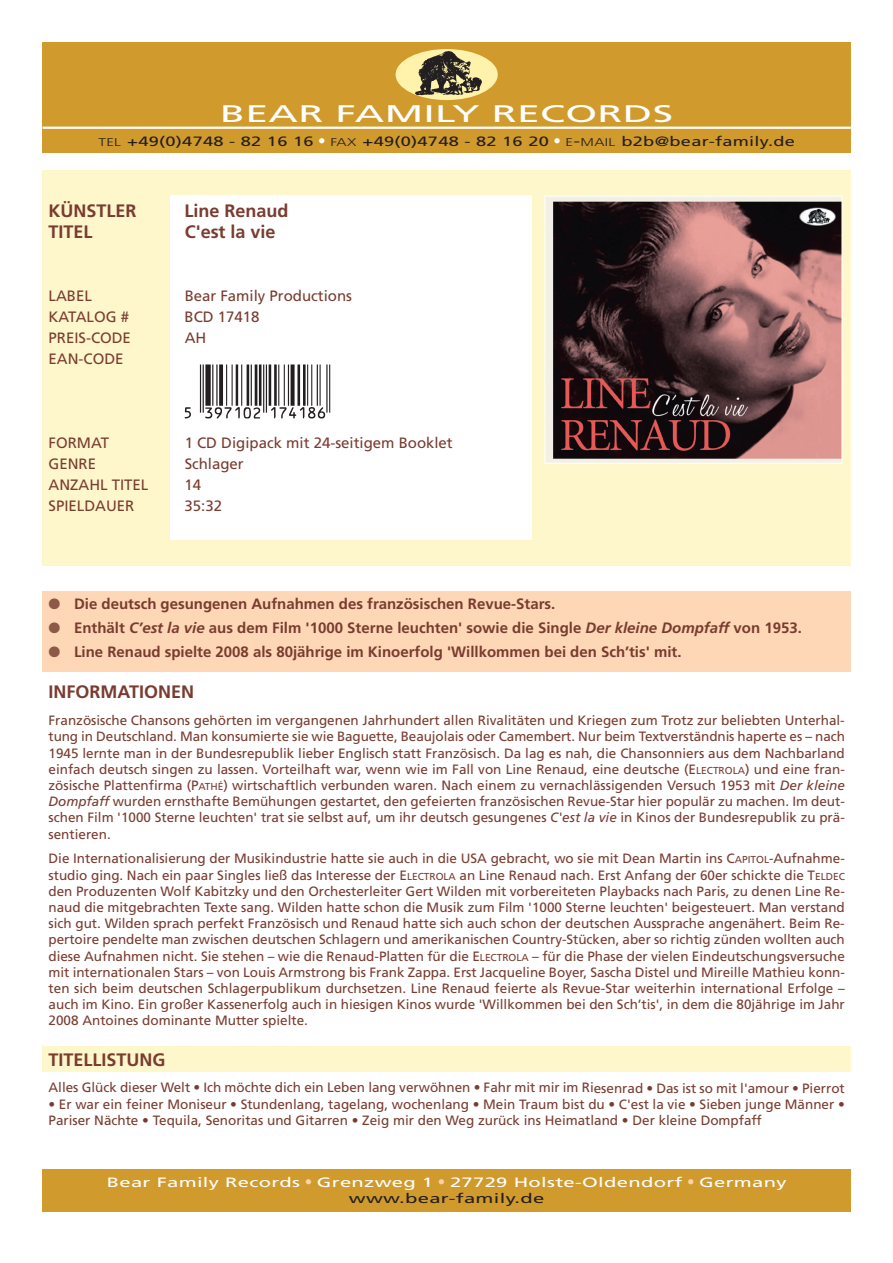
<style>
.page{position:relative;width:893px;height:1263px;background:#fff}
.page>*{position:absolute;margin:0;border:0;box-sizing:border-box;transform-origin:0 0}
.t1{font:108px "UPC Half Narrow";color:#231f20}
.t2{font:24px "Frutiger";letter-spacing:.01em;color:#fff;scale:1.7 1}
.t3{font:700 18px "Frutiger";color:#793c30}
.t4{font:700 15px "Frutiger";color:#793c30}
.t5{font:15px "Frutiger";color:#793c30}
.t6{font:13.5px/16.2px "Frutiger";color:#793c30;text-align:justify}
.t7{font:13.5px/16.5px "Frutiger";letter-spacing:.015em;color:#fff;text-align:center;scale:1.5 1}
.t8{font:13.5px "Frutiger";letter-spacing:.015em;color:#231f20;scale:1.35 1}
.s1{font-weight:300;font-size:11.25px}
.s2{font-weight:300;font-size:15px;color:#fff}
.s3{font-weight:300;font-size:15px}
.s4{color:#8d5a47}
.s5{font-style:italic}
.s6{font-size:10.2px}
.s7{font-weight:300;font-size:15px;color:#fdd1ad}
.s8{color:#231f20}
</style>
<div class="page">
<div style="left:43px;top:591px;width:807px;height:81px;background:#fed7b6"></div>
<div style="left:43px;top:1046px;width:807px;height:26px;background:#fff7cc"></div>
<div style="left:43px;top:43px;width:807px;height:110px;background:#d09b2c"></div>
<div style="left:43px;top:1169px;width:807px;height:43px;background:#d09b2c"></div>
<hr style="left:43px;top:127px;width:807px;height:2px;background:#fff">
<div style="left:395px;top:49px;width:102px;height:51px;background:#fff3ac;border-radius:50%"></div>
<img style="left:413px;top:49px;width:69px;height:49px">
<div style="left:43px;top:170px;width:807px;height:396px;background:#fff7cc"></div>
<div style="left:170px;top:196px;width:361px;height:344px;background:#fff"></div>
<img style="left:546px;top:198px;width:294px;height:264px">
<div style="left:544px;top:196px;width:298px;height:268px;border:1px solid #fff"></div>
<h2 class="t2" style="left:220px;top:104px;width:268px">BEAR FAMILY RECORDS</h2>
<p class="t8" style="left:98px;top:136px;width:517px"><span class="s1">TEL</span> +49(0)4748 - 82 16 16 <span class="s2">•</span> <span class="s1">FAX</span> +49(0)4748 - 82 16 20 <span class="s2">•</span> <span class="s1">E</span><span class="s3">-</span><span class="s1">MAIL</span> b2b@bear-family.de</p>
<h3 class="t3" style="left:49px;top:204px;width:89px">KÜNSTLER</h3>
<h3 class="t3" style="left:185px;top:204px;width:105px">Line Renaud</h3>
<h3 class="t3" style="left:49px;top:225px;width:45px">TITEL</h3>
<h3 class="t3" style="left:185px;top:225px;width:92px">C'est la vie</h3>
<p class="t5" style="left:49px;top:290px;width:45px">LABEL</p>
<p class="t5" style="left:185px;top:290px;width:169px">Bear Family Productions</p>
<p class="t5" style="left:49px;top:311px;width:82px">KATALOG #</p>
<p class="t5" style="left:185px;top:311px;width:76px">BCD 17418</p>
<p class="t5" style="left:49px;top:332px;width:84px">PREIS-CODE</p>
<p class="t5" style="left:185px;top:332px;width:23px">AH</p>
<p class="t5" style="left:49px;top:353px;width:76px">EAN-CODE</p>
<h1 class="t1" style="left:185px;top:318px;width:157px">ÇxDTRBAMy174186z</h1>
<p class="t5" style="left:49px;top:437px;width:62px">FORMAT</p>
<p class="t5" style="left:185px;top:437px;width:270px">1 CD Digipack mit 24-seitigem Booklet</p>
<p class="t5" style="left:49px;top:458px;width:49px">GENRE</p>
<p class="t5" style="left:185px;top:458px;width:61px">Schlager</p>
<p class="t5" style="left:49px;top:479px;width:101px">ANZAHL TITEL</p>
<p class="t5" style="left:185px;top:479px;width:18px">14</p>
<p class="t5" style="left:49px;top:500px;width:87px">SPIELDAUER</p>
<p class="t5" style="left:185px;top:500px;width:39px">35:32</p>
<p class="t4" style="left:49px;top:598px;width:508px"><span class="s4">●</span> Die deutsch gesungenen Aufnahmen des französischen Revue-Stars.</p>
<p class="t4" style="left:49px;top:622px;width:754px"><span class="s4">●</span> Enthält <span class="s5">C’est la vie</span> aus dem Film '1000 Sterne leuchten' sowie die Single <span class="s5">Der kleine Dompfaff</span> von 1953.</p>
<p class="t4" style="left:49px;top:646px;width:634px"><span class="s4">●</span> Line Renaud spielte 2008 als 80jährige im Kinoerfolg 'Willkommen bei den Sch’tis' mit.</p>
<h3 class="t3" style="left:49px;top:685px;width:147px">INFORMATIONEN</h3>
<p class="t6" style="left:49px;top:713px;width:797px">Französische Chansons gehörten im vergangenen Jahrhundert allen Rivalitäten und Kriegen zum Trotz zur beliebten Unterhal&shy;tung in Deutschland. Man konsumierte sie wie Baguette, Beaujolais oder Camembert. Nur beim Textverständnis haperte es – nach 1945 lernte man in der Bundesrepublik lieber Englisch statt Französisch. Da lag es nah, die Chansonniers aus dem Nachbarland einfach deutsch singen zu lassen. Vorteilhaft war, wenn wie im Fall von Line Renaud, eine deutsche (E<span class="s6">LECTROLA</span>) und eine fran&shy;zösische Plattenfirma (P<span class="s6">ATHÉ</span>) wirtschaftlich verbunden waren. Nach einem zu vernachlässigenden Versuch 1953 mit <span class="s5">Der kleine Dompfaff</span> wurden ernsthafte Bemühungen gestartet, den gefeierten französischen Revue-Star hier populär zu machen. Im deut&shy;schen Film '1000 Sterne leuchten' trat sie selbst auf, um ihr deutsch gesungenes <span class="s5">C'est la vie</span> in Kinos der Bundesrepublik zu prä&shy;sentieren.</p>
<p class="t6" style="left:48px;top:852px;width:797px">Die Internationalisierung der Musikindustrie hatte sie auch in die USA gebracht, wo sie mit Dean Martin ins C<span class="s6">APITOL</span>-Aufnahme&shy;studio ging. Nach ein paar Singles ließ das Interesse der E<span class="s6">LECTROLA</span> an Line Renaud nach. Erst Anfang der 60er schickte die T<span class="s6">ELDEC </span>den Produzenten Wolf Kabitzky und den Orchesterleiter Gert Wilden mit vorbereiteten Playbacks nach Paris, zu denen Line Re&shy;naud die mitgebrachten Texte sang. Wilden hatte schon die Musik zum Film '1000 Sterne leuchten' beigesteuert. Man verstand sich gut. Wilden sprach perfekt Französisch und Renaud hatte sich auch schon der deutschen Aussprache angenähert. Beim Re&shy;pertoire pendelte man zwischen deutschen Schlagern und amerikanischen Country-Stücken, aber so richtig zünden wollten auch diese Aufnahmen nicht. Sie stehen – wie die Renaud-Platten für die E<span class="s6">LECTROLA</span> – für die Phase der vielen Eindeutschungsversuche mit internationalen Stars – von Louis Armstrong bis Frank Zappa. Erst Jacqueline Boyer, Sascha Distel und Mireille Mathieu konn&shy;ten sich beim deutschen Schlagerpublikum durchsetzen. Line Renaud feierte als Revue-Star weiterhin international Erfolge – auch im Kino. Ein großer Kassenerfolg auch in hiesigen Kinos wurde 'Willkommen bei den Sch’tis', in dem die 80jährige im Jahr 2008 Antoines dominante Mutter spielte.</p>
<h3 class="t3" style="left:49px;top:1052px;width:118px">TITELLISTUNG</h3>
<p class="t6" style="left:49px;top:1081px;width:797px">Alles Glück dieser Welt • Ich möchte dich ein Leben lang verwöhnen • Fahr mit mir im Riesenrad • Das ist so mit l'amour • Pierrot</p>
<p class="t6" style="left:49px;top:1097px;width:797px">• Er war ein feiner Moniseur • Stundenlang, tagelang, wochenlang • Mein Traum bist du • C'est la vie • Sieben junge Männer •<br>Pariser Nächte • Tequila, Senoritas und Gitarren • Zeig mir den Weg zurück ins Heimatland • Der kleine Dompfaff</p>
<p class="t7" style="left:107px;top:1175px;width:454px">Bear Family Records <span class="s7">•</span> Grenzweg 1 <span class="s7">•</span> 27729 Holste-Oldendorf <span class="s7">•</span> Germany <span class="s8">www.bear-family.de</span></p>
</div>
